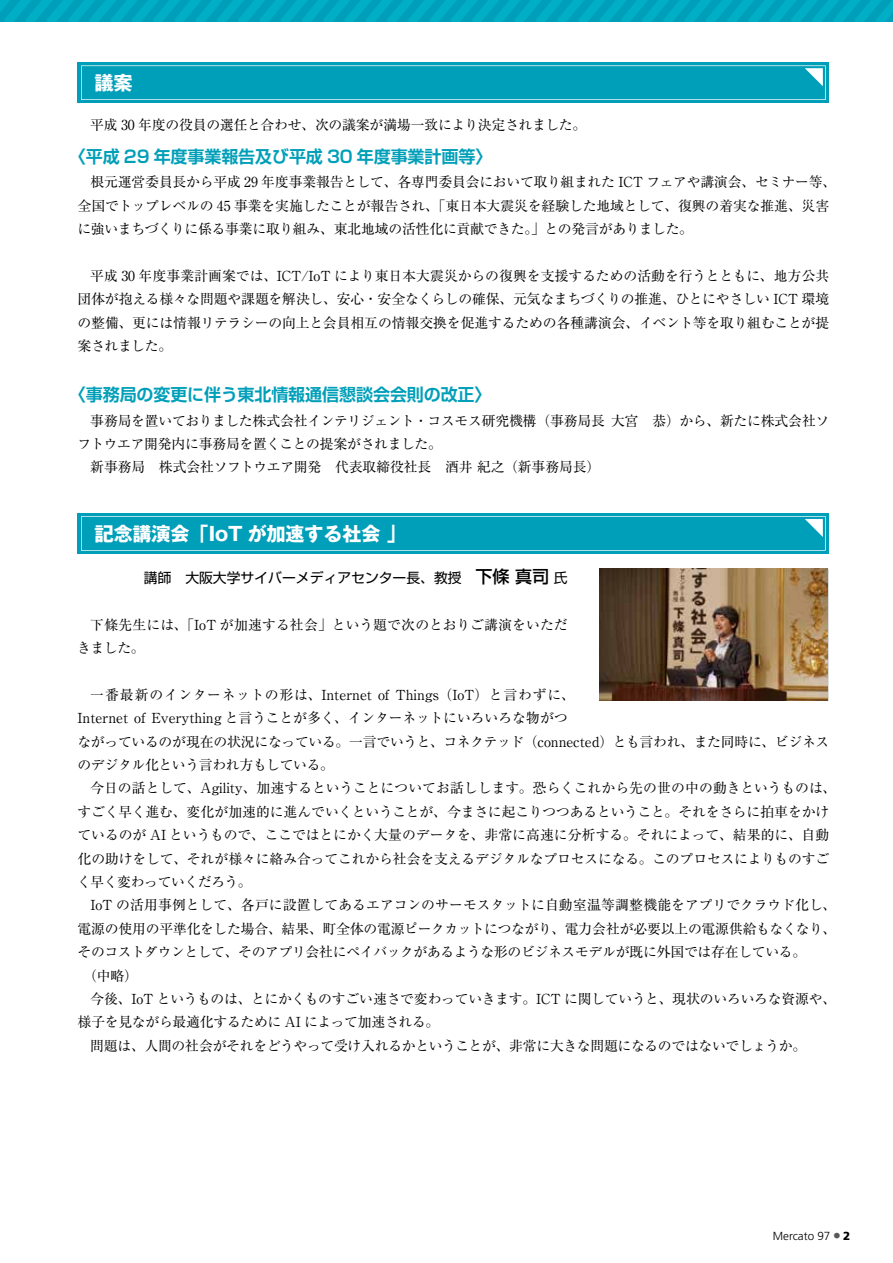
<style>
.page{position:relative;width:893px;height:1263px;background:#fff}
.page>*{position:absolute;margin:0;border:0;box-sizing:border-box;transform-origin:0 0}
.t1{font:700 19.2px "Gothic MB101 Pro";letter-spacing:-.005em;color:#fff}
.t2{font:700 16.95px "Shin Go Pr 6 De";letter-spacing:-.005em;color:#009fb9}
.t3{font:13.8px/23.4px "Ryumin Pro";letter-spacing:-.01em;color:#000}
.t4{font:13.8px "Shin Go Pro";color:#000}
.t5{font:300 11.7px "Frutiger LT";color:#000}
.s1{font-weight:500;font-size:16.95px}
.s2{font-family:"Futo Go B101 Pro";font-weight:700;font-size:6.45px;color:#595757}
.s3{font-weight:900}
</style>
<div class="page">
<svg style="left:0;top:0;width:893px;height:21px;background:#00a6bf"></svg>
<div style="left:78px;top:62px;width:751px;height:41px;background:#009fb9"></div>
<svg style="left:81px;top:65px;width:745px;height:35px"></svg>
<div style="left:78px;top:513px;width:751px;height:41px;background:#009fb9"></div>
<svg style="left:81px;top:516px;width:745px;height:35px"></svg>
<img style="left:600px;top:569px;width:228px;height:132px">
<h1 class="t1" style="left:94px;top:67px;width:40px">議案</h1>
<p class="t3" style="left:90px;top:112px;width:498px">平成 30 年度の役員の選任と合わせ、次の議案が満場一致により決定されました。</p>
<p class="t2" style="left:69px;top:142px;width:425px">〈平成 29 年度事業報告及び平成 30 年度事業計画等〉</p>
<p class="t3" style="left:77px;top:170px;width:760px;text-indent:13px">根元運営委員長から平成 29 年度事業報告として、各専門委員会において取り組まれた ICT フェアや講演会、セミナー等、全国でトップレベルの 45 事業を実施したことが報告され、「東日本大震災を経験した地域として、復興の着実な推進、災害に強いまちづくりに係る事業に取り組み、東北地域の活性化に貢献できた。」との発言がありました。</p>
<p class="t3" style="left:77px;top:263px;width:753px;text-align:justify;text-indent:13px">平成 30 年度事業計画案では、ICT/IoT により東日本大震災からの復興を支援するための活動を行うとともに、地方公共団体が抱える様々な問題や課題を解決し、安心・安全なくらしの確保、元気なまちづくりの推進、ひとにやさしい ICT 環境の整備、更には情報リテラシーの向上と会員相互の情報交換を促進するための各種講演会、イベント等を取り組むことが提案されました。</p>
<p class="t2" style="left:69px;top:380px;width:424px">〈事務局の変更に伴う東北情報通信懇談会会則の改正〉</p>
<p class="t3" style="left:90px;top:408px;width:741px">事務局を置いておりました株式会社インテリジェント・コスモス研究機構（事務局長 大宮　恭）から、新たに株式会社ソ</p>
<p class="t3" style="left:77px;top:431px;width:366px">フトウエア開発内に事務局を置くことの提案がされました。</p>
<p class="t3" style="left:90px;top:455px;width:511px">新事務局　株式会社ソフトウエア開発　代表取締役社長　酒井 紀之（新事務局長）</p>
<h1 class="t1" style="left:94px;top:517px;width:313px">記念講演会「IoT が加速する社会 」</h1>
<p class="t4" style="left:144px;top:566px;width:425px">講師　大阪大学サイバーメディアセンター長、教授　<span class="s1">下條 真司</span> 氏</p>
<p class="t3" style="left:77px;top:612px;width:492px;text-indent:13px">下條先生には、「IoT が加速する社会」という題で次のとおりご講演をいただきました。</p>
<p class="t3" style="left:77px;top:682px;width:753px;text-indent:13px">一番最新のインターネットの形は、Internet of Things（IoT）と言わずに、<br>Internet of Everything と言うことが多く、インターネットにいろいろな物がつ<br>ながっているのが現在の状況になっている。一言でいうと、コネクテッド（connected）とも言われ、また同時に、ビジネスのデジタル化という言われ方もしている。</p>
<p class="t3" style="left:77px;top:776px;width:761px;text-indent:13px">今日の話として、Agility、加速するということについてお話しします。恐らくこれから先の世の中の動きというものは、すごく早く進む、変化が加速的に進んでいくということが、今まさに起こりつつあるということ。それをさらに拍車をかけているのが AI というもので、ここではとにかく大量のデータを、非常に高速に分析する。それによって、結果的に、自動化の助けをして、それが様々に絡み合ってこれから社会を支えるデジタルなプロセスになる。このプロセスによりものすごく早く変わっていくだろう。</p>
<p class="t3" style="left:90px;top:892px;width:748px">IoT の活用事例として、各戸に設置してあるエアコンのサーモスタットに自動室温等調整機能をアプリでクラウド化し、</p>
<p class="t3" style="left:78px;top:916px;width:760px">電源の使用の平準化をした場合、結果、町全体の電源ピークカットにつながり、電力会社が必要以上の電源供給もなくなり、</p>
<p class="t3" style="left:77px;top:939px;width:730px">そのコストダウンとして、そのアプリ会社にペイバックがあるような形のビジネスモデルが既に外国では存在している。</p>
<p class="t3" style="left:83px;top:963px;width:56px">（中略）</p>
<p class="t3" style="left:90px;top:986px;width:748px">今後、IoT というものは、とにかくものすごい速さで変わっていきます。ICT に関していうと、現状のいろいろな資源や、</p>
<p class="t3" style="left:78px;top:1009px;width:363px">様子を見ながら最適化するために AI によって加速される。</p>
<p class="t3" style="left:90px;top:1033px;width:718px">問題は、人間の社会がそれをどうやって受け入れるかということが、非常に大きな問題になるのではないでしょうか。</p>
<p class="t5" style="left:773px;top:1229px;width:79px">Mercato 97 <span class="s2">●</span> <span class="s3">2</span></p>
</div>
